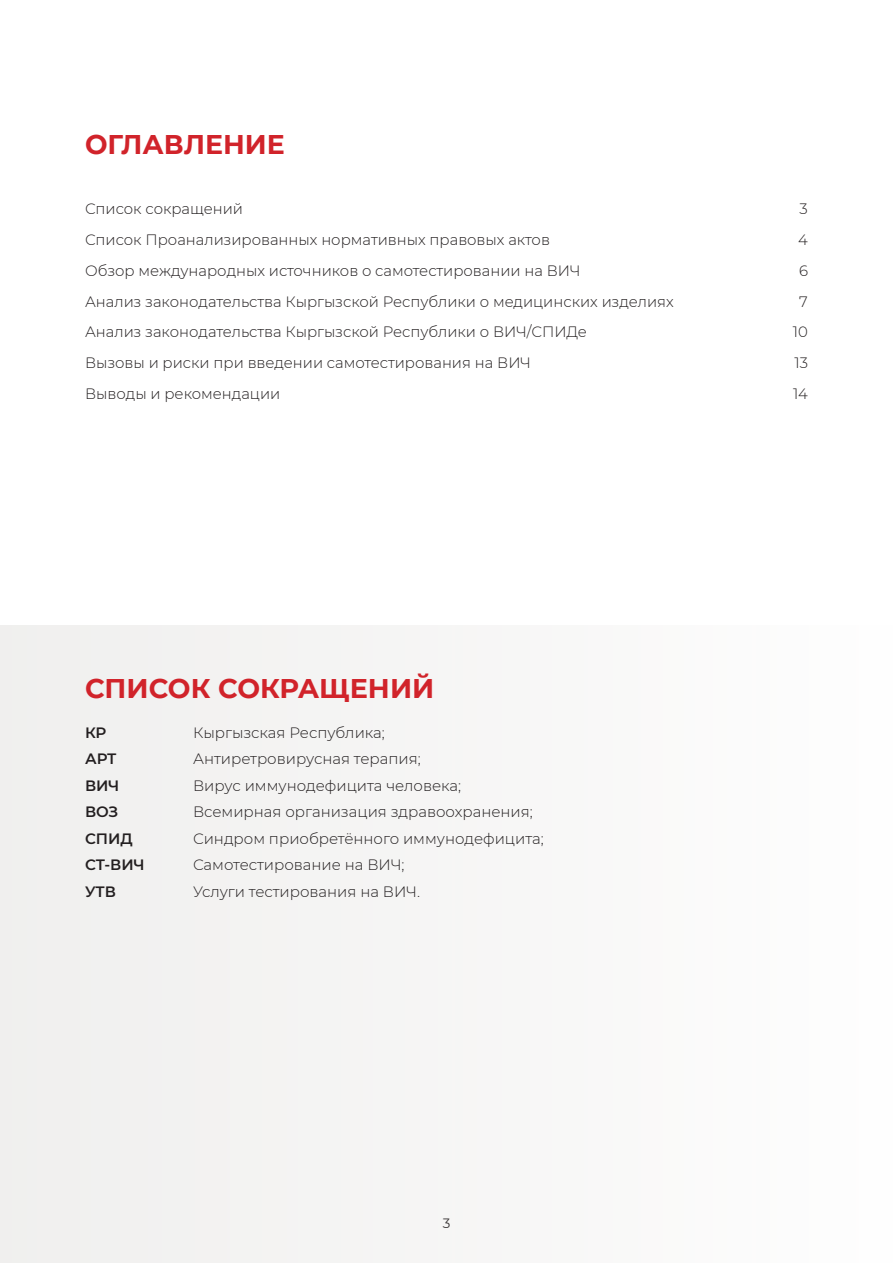
<style>
.page{position:relative;width:893px;height:1263px;background:#fff}
.page>*{position:absolute;margin:0;border:0;box-sizing:border-box;transform-origin:0 0}
.заголовки{font:700 27px "Montserrat";color:#d1232a}
.загальний_текст{font:300 15px "Montserrat";color:#231f20}
.загальний_текст-2{font:600 15px "Montserrat";letter-spacing:-.005em;color:#231f20}
.t1{font:13.5px "Montserrat";color:#231f20}
</style>
<div class="page">
<div style="left:0;top:625px;width:893px;height:638px;background:#f6f6f5"></div>
<p class="заголовки" style="left:85px;top:125px;width:201px">ОГЛАВЛЕНИЕ</p>
<p class="загальний_текст" style="left:85px;top:199px;width:160px">Список сокращений</p>
<p class="загальний_текст" style="left:800px;top:199px;width:10px">3</p>
<p class="загальний_текст" style="left:85px;top:229px;width:466px">Список Проанализированных нормативных правовых актов</p>
<p class="загальний_текст" style="left:798px;top:229px;width:11px">4</p>
<p class="загальний_текст" style="left:85px;top:260px;width:497px">Обзор международных источников о самотестировании на ВИЧ</p>
<p class="загальний_текст" style="left:799px;top:260px;width:10px">6</p>
<p class="загальний_текст" style="left:85px;top:291px;width:590px">Анализ законодательства Кыргызской Республики о медицинских изделиях</p>
<p class="загальний_текст" style="left:799px;top:291px;width:10px">7</p>
<p class="загальний_текст" style="left:85px;top:322px;width:503px">Анализ законодательства Кыргызской Республики о ВИЧ/СПИДе</p>
<p class="загальний_текст" style="left:793px;top:322px;width:17px">10</p>
<p class="загальний_текст" style="left:85px;top:352px;width:447px">Вызовы и риски при введении самотестирования на ВИЧ</p>
<p class="загальний_текст" style="left:794px;top:352px;width:15px">13</p>
<p class="загальний_текст" style="left:85px;top:383px;width:197px">Выводы и рекомендации</p>
<p class="загальний_текст" style="left:793px;top:383px;width:16px">14</p>
<p class="заголовки" style="left:85px;top:669px;width:351px">СПИСОК СОКРАЩЕНИЙ</p>
<p class="загальний_текст-2" style="left:85px;top:722px;width:23px">КР</p>
<p class="загальний_текст" style="left:193px;top:722px;width:193px">Кыргызская Республика;</p>
<p class="загальний_текст-2" style="left:85px;top:748px;width:33px">АРТ</p>
<p class="загальний_текст" style="left:193px;top:749px;width:229px">Антиретровирусная терапия;</p>
<p class="загальний_текст-2" style="left:85px;top:775px;width:36px">ВИЧ</p>
<p class="загальний_текст" style="left:193px;top:775px;width:270px">Вирус иммунодефицита человека;</p>
<p class="загальний_текст-2" style="left:85px;top:801px;width:35px">ВОЗ</p>
<p class="загальний_текст" style="left:193px;top:802px;width:341px">Всемирная организация здравоохранения;</p>
<p class="загальний_текст-2" style="left:85px;top:828px;width:49px">СПИД</p>
<p class="загальний_текст" style="left:193px;top:828px;width:352px">Синдром приобретённого иммунодефицита;</p>
<p class="загальний_текст-2" style="left:85px;top:854px;width:61px">СТ-ВИЧ</p>
<p class="загальний_текст" style="left:193px;top:855px;width:213px">Самотестирование на ВИЧ;</p>
<p class="загальний_текст-2" style="left:85px;top:881px;width:32px">УТВ</p>
<p class="загальний_текст" style="left:193px;top:881px;width:229px">Услуги тестирования на ВИЧ.</p>
<p class="t1" style="left:443px;top:1214px;width:9px">3</p>
</div>
